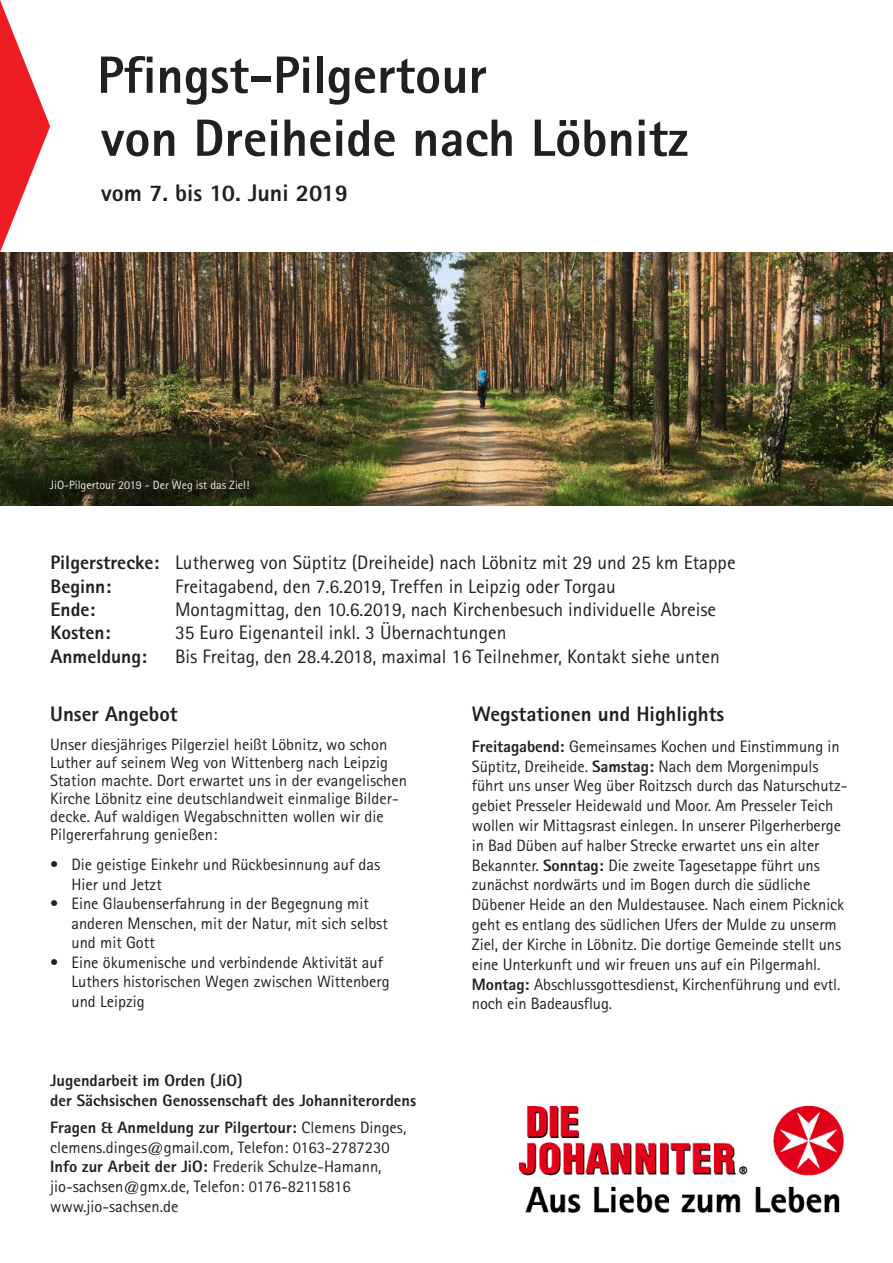
<style>
.page{position:relative;width:893px;height:1263px;background:#fff}
.page>*{position:absolute;margin:0;border:0;box-sizing:border-box;transform-origin:0 0}
.t1{font:800 52.5px "Rotis Sans Serif";color:#231f20}
.t2{font:800 24px "Rotis Sans Serif";color:#231f20}
.t3{font:800 21px "Rotis Sans Serif";color:#231f20}
.t4{font:19.5px "Rotis Sans Serif";color:#231f20}
.t5{font:800 19.5px "Rotis Sans Serif";color:#231f20}
.t6{font:16.5px/19.8px "Rotis Sans Serif";letter-spacing:-.005em;color:#231f20}
.t7{font:800 16.5px "Rotis Sans Serif";color:#231f20}
.t8{font:12px "Rotis Sans Serif";color:#f1e8e1}
.s1{font-weight:800}
</style>
<div class="page">
<svg style="left:0;top:0;width:50px;height:253px"></svg>
<img style="left:520px;top:1106px;width:323px;height:107px">
<img style="left:0;top:253px;width:893px;height:252px">
<p class="t1" style="left:97px;top:42px;width:391px">Pfingst-Pilgertour</p>
<p class="t1" style="left:101px;top:105px;width:589px">von Dreiheide nach Löbnitz</p>
<p class="t2" style="left:101px;top:177px;width:249px">vom 7. bis 10. Juni 2019</p>
<p class="t8" style="left:50px;top:477px;width:201px">JiO-Pilgertour 2019 - Der Weg ist das Ziel!</p>
<p class="t4" style="left:51px;top:551px;width:687px"><span class="s1">Pilgerstrecke:</span> Lutherweg von Süptitz (Dreiheide) nach Löbnitz mit 29 und 25 km Etappe</p>
<p class="t5" style="left:51px;top:574px;width:62px">Beginn:</p>
<p class="t4" style="left:175px;top:574px;width:442px">Freitagabend, den 7.6.2019, Treffen in Leipzig oder Torgau</p>
<p class="t5" style="left:51px;top:597px;width:46px">Ende:</p>
<p class="t4" style="left:175px;top:598px;width:543px">Montagmittag, den 10.6.2019, nach Kirchenbesuch individuelle Abreise</p>
<p class="t5" style="left:51px;top:620px;width:61px">Kosten:</p>
<p class="t4" style="left:175px;top:621px;width:333px">35 Euro Eigenanteil inkl. 3 Übernachtungen</p>
<p class="t5" style="left:51px;top:644px;width:98px">Anmeldung:</p>
<p class="t4" style="left:175px;top:645px;width:546px">Bis Freitag, den 28.4.2018, maximal 16 Teilnehmer, Kontakt siehe unten</p>
<p class="t3" style="left:50px;top:701px;width:129px">Unser Angebot</p>
<p class="t6" style="left:50px;top:735px;width:358px;line-height:18px">Unser diesjähriges Pilgerziel heißt Löbnitz, wo schon Luther auf seinem Weg von Wittenberg nach Leipzig Station machte. Dort erwartet uns in der evangelischen Kirche Löbnitz eine deutschlandweit einmalige Bilder&shy;decke. Auf waldigen Wegabschnitten wollen wir die Pilgererfahrung genießen:</p>
<p class="t6" style="left:71px;top:855px;width:310px;text-indent:-21px">• Die geistige Einkehr und Rückbesinnung auf das<br>Hier und Jetzt</p>
<p class="t6" style="left:71px;top:894px;width:318px;text-indent:-21px">• Eine Glaubenserfahrung in der Begegnung mit anderen Menschen, mit der Natur, mit sich selbst und mit Gott</p>
<p class="t6" style="left:71px;top:952px;width:320px;text-indent:-21px">• Eine ökumenische und verbindende Aktivität auf<br>Luthers historischen Wegen zwischen Wittenberg und Leipzig</p>
<p class="t7" style="left:50px;top:1070px;width:194px">Jugendarbeit im Orden (JiO)</p>
<p class="t7" style="left:50px;top:1090px;width:368px">der Sächsischen Genossenschaft des Johanniterordens</p>
<p class="t6" style="left:50px;top:1117px;width:358px"><span class="s1">Fragen &amp; Anmeldung zur Pilgertour:</span> Clemens Dinges, clemens.dinges@gmail.com, Telefon: 0163-2787230<br><span class="s1">Info zur Arbeit der JiO:</span> Frederik Schulze-Hamann, jio-sachsen@gmx.de, Telefon: 0176-82115816</p>
<p class="t6" style="left:50px;top:1196px;width:130px">www.jio-sachsen.de</p>
<p class="t3" style="left:472px;top:701px;width:254px">Wegstationen und Highlights</p>
<p class="t6" style="left:472px;top:736px;width:377px"><span class="s1">Freitagabend:</span> Gemeinsames Kochen und Einstimmung in Süptitz, Dreiheide. <span class="s1">Samstag:</span> Nach dem Morgenimpuls führt uns unser Weg über Roitzsch durch das Naturschutz&shy;gebiet Presseler Heidewald und Moor. Am Presseler Teich wollen wir Mittagsrast einlegen. In unserer Pilgerherberge in Bad Düben auf halber Strecke erwartet uns ein alter Bekannter. <span class="s1">Sonntag:</span> Die zweite Tagesetappe führt uns zunächst nordwärts und im Bogen durch die südliche Dübener Heide an den Muldestausee. Nach einem Picknick geht es entlang des südlichen Ufers der Mulde zu unserm Ziel, der Kirche in Löbnitz. Die dortige Gemeinde stellt uns eine Unterkunft und wir freuen uns auf ein Pilgermahl.<br><span class="s1">Montag:</span> Abschlussgottesdienst, Kirchenführung und evtl. noch ein Badeausflug.</p>
</div>
